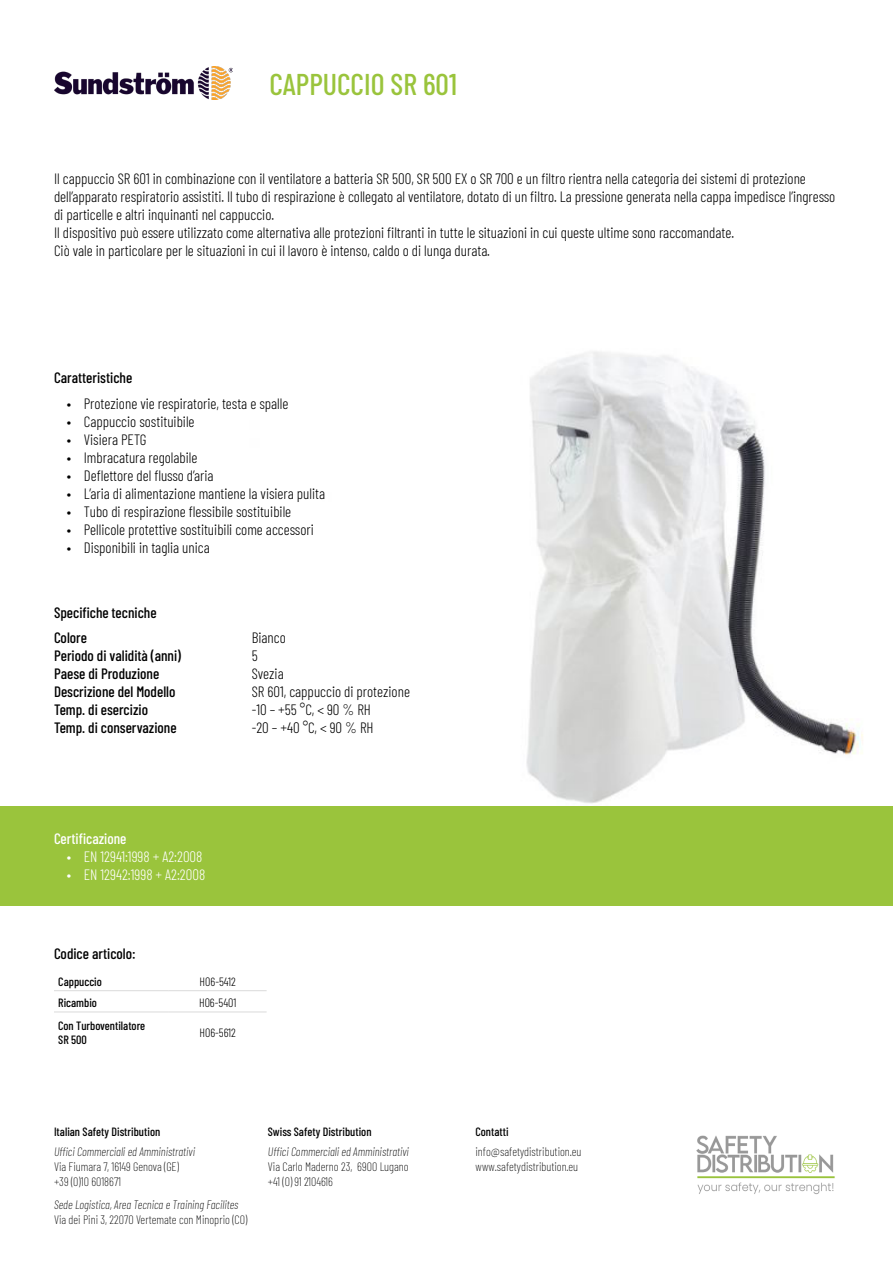
<style>
.page{position:relative;width:893px;height:1263px;background:#fff}
.page>*{position:absolute;margin:0;border:0;box-sizing:border-box;transform-origin:0 0}
.TITOL{font:500 30px "Barlow Condensed";color:#9ac43c}
.TESTO{font:300 15px/18px "Barlow Condensed";color:#000}
.TESTO-2{font:500 15px "Barlow Condensed";color:#000}
.t1{font:300 15px "Barlow Condensed";color:#fff}
.TESTO-3{font:500 15px "Barlow Condensed";color:#fff}
.t2{font:200 12px/15px "Barlow Condensed";color:#000}
.t3{font:italic 200 12px "Barlow Condensed";color:#000}
.TESTO-4{font:500 12px/14.4px "Barlow Condensed";color:#000}
.TESTO-5{font:300 12px "Barlow Condensed";color:#000}
</style>
<div class="page">
<img style="left:54px;top:66px;width:179px;height:33px">
<img style="left:696px;top:1135px;width:139px;height:60px">
<img style="left:233px;top:351px;width:660px;height:456px">
<div style="left:0;top:807px;width:893px;height:99px;background:#9ac43c"></div>
<hr style="left:54px;top:990px;width:115px;height:1px;background:#dadada">
<hr style="left:169px;top:990px;width:98px;height:1px;background:#dadada">
<hr style="left:54px;top:1011px;width:115px;height:1px;background:#dadada">
<hr style="left:169px;top:1011px;width:98px;height:1px;background:#dadada">
<p class="TITOL" style="left:269px;top:63px;width:189px">CAPPUCCIO SR 601</p>
<p class="TESTO" style="left:54px;top:168px;width:783px">Il cappuccio SR 601 in combinazione con il ventilatore a batteria SR 500, SR 500 EX o SR 700 e un filtro rientra nella categoria dei sistemi di protezione dell’apparato respiratorio assistiti. Il tubo di respirazione è collegato al ventilatore, dotato di un filtro. La pressione generata nella cappa impedisce l’ingresso di particelle e altri inquinanti nel cappuccio.</p>
<p class="TESTO" style="left:54px;top:222px;width:682px">Il dispositivo può essere utilizzato come alternativa alle protezioni filtranti in tutte le situazioni in cui queste ultime sono raccomandate.</p>
<p class="TESTO" style="left:54px;top:240px;width:437px">Ciò vale in particolare per le situazioni in cui il lavoro è intenso, caldo o di lunga durata.</p>
<p class="TESTO-2" style="left:54px;top:367px;width:80px">Caratteristiche</p>
<p class="TESTO" style="left:67px;top:393px;width:223px">• Protezione vie respiratorie, testa e spalle</p>
<p class="TESTO" style="left:67px;top:411px;width:129px">• Cappuccio sostituibile</p>
<p class="TESTO" style="left:67px;top:429px;width:81px">• Visiera PETG</p>
<p class="TESTO" style="left:67px;top:447px;width:132px">• Imbracatura regolabile</p>
<p class="TESTO" style="left:67px;top:465px;width:148px">• Deflettore del flusso d’aria</p>
<p class="TESTO" style="left:67px;top:483px;width:260px">• L’aria di alimentazione mantiene la visiera pulita</p>
<p class="TESTO" style="left:67px;top:501px;width:226px">• Tubo di respirazione flessibile sostituibile</p>
<p class="TESTO" style="left:67px;top:519px;width:248px">• Pellicole protettive sostituibili come accessori</p>
<p class="TESTO" style="left:67px;top:537px;width:145px">• Disponibili in taglia unica</p>
<p class="TESTO-2" style="left:54px;top:602px;width:104px">Specifiche tecniche</p>
<p class="TESTO-2" style="left:54px;top:627px;width:34px">Colore</p>
<p class="TESTO-2" style="left:54px;top:645px;width:129px">Periodo di validità (anni)</p>
<p class="TESTO-2" style="left:54px;top:663px;width:107px">Paese di Produzione</p>
<p class="TESTO-2" style="left:54px;top:681px;width:123px">Descrizione del Modello</p>
<p class="TESTO-2" style="left:54px;top:699px;width:96px">Temp. di esercizio</p>
<p class="TESTO-2" style="left:54px;top:717px;width:124px">Temp. di conservazione</p>
<p class="TESTO" style="left:252px;top:628px;width:36px">Bianco</p>
<p class="TESTO" style="left:252px;top:646px;width:8px">5</p>
<p class="TESTO" style="left:252px;top:664px;width:33px">Svezia</p>
<p class="TESTO" style="left:252px;top:682px;width:160px">SR 601, cappuccio di protezione</p>
<p class="TESTO" style="left:252px;top:700px;width:121px">-10 – +55 °C, &lt; 90 % RH</p>
<p class="TESTO" style="left:252px;top:718px;width:123px">-20 – +40 °C, &lt; 90 % RH</p>
<p class="TESTO-3" style="left:54px;top:828px;width:74px">Certificazione</p>
<p class="t1" style="left:67px;top:846px;width:137px">• EN 12941:1998 + A2:2008</p>
<p class="t1" style="left:67px;top:864px;width:140px">• EN 12942:1998 + A2:2008</p>
<p class="TESTO-2" style="left:54px;top:943px;width:83px">Codice articolo:</p>
<p class="TESTO-4" style="left:58px;top:974px;width:45px">Cappuccio</p>
<p class="TESTO-5" style="left:200px;top:973px;width:38px">H06-5412</p>
<p class="TESTO-4" style="left:58px;top:995px;width:40px">Ricambio</p>
<p class="TESTO-5" style="left:199px;top:994px;width:39px">H06-5401</p>
<p class="TESTO-4" style="left:58px;top:1017px;width:89px">Con Turboventilatore<br>SR 500</p>
<p class="TESTO-5" style="left:199px;top:1024px;width:38px">H06-5612</p>
<p class="TESTO-4" style="left:54px;top:1123px;width:108px">Italian Safety Distribution</p>
<p class="TESTO-4" style="left:268px;top:1123px;width:105px">Swiss Safety Distribution</p>
<p class="t3" style="left:54px;top:1143px;width:143px">Uffici Commerciali ed Amministrativi</p>
<p class="t2" style="left:54px;top:1158px;width:126px">Via Fiumara 7, 16149 Genova (GE) +39 (0)10 6018671</p>
<p class="t3" style="left:54px;top:1195px;width:186px">Sede Logistica, Area Tecnica e Training Facilites</p>
<p class="t2" style="left:54px;top:1211px;width:195px">Via dei Pini 3, 22070 Vertemate con Minoprio (CO)</p>
<p class="t3" style="left:268px;top:1143px;width:143px">Uffici Commerciali ed Amministrativi</p>
<p class="t2" style="left:268px;top:1158px;width:142px">Via Carlo Maderno 23, 6900 Lugano +41 (0) 91 2104616</p>
<p class="TESTO-4" style="left:475px;top:1123px;width:35px">Contatti</p>
<p class="t2" style="left:475px;top:1143px;width:107px">info@safetydistribution.eu www.safetydistribution.eu</p>
</div>
